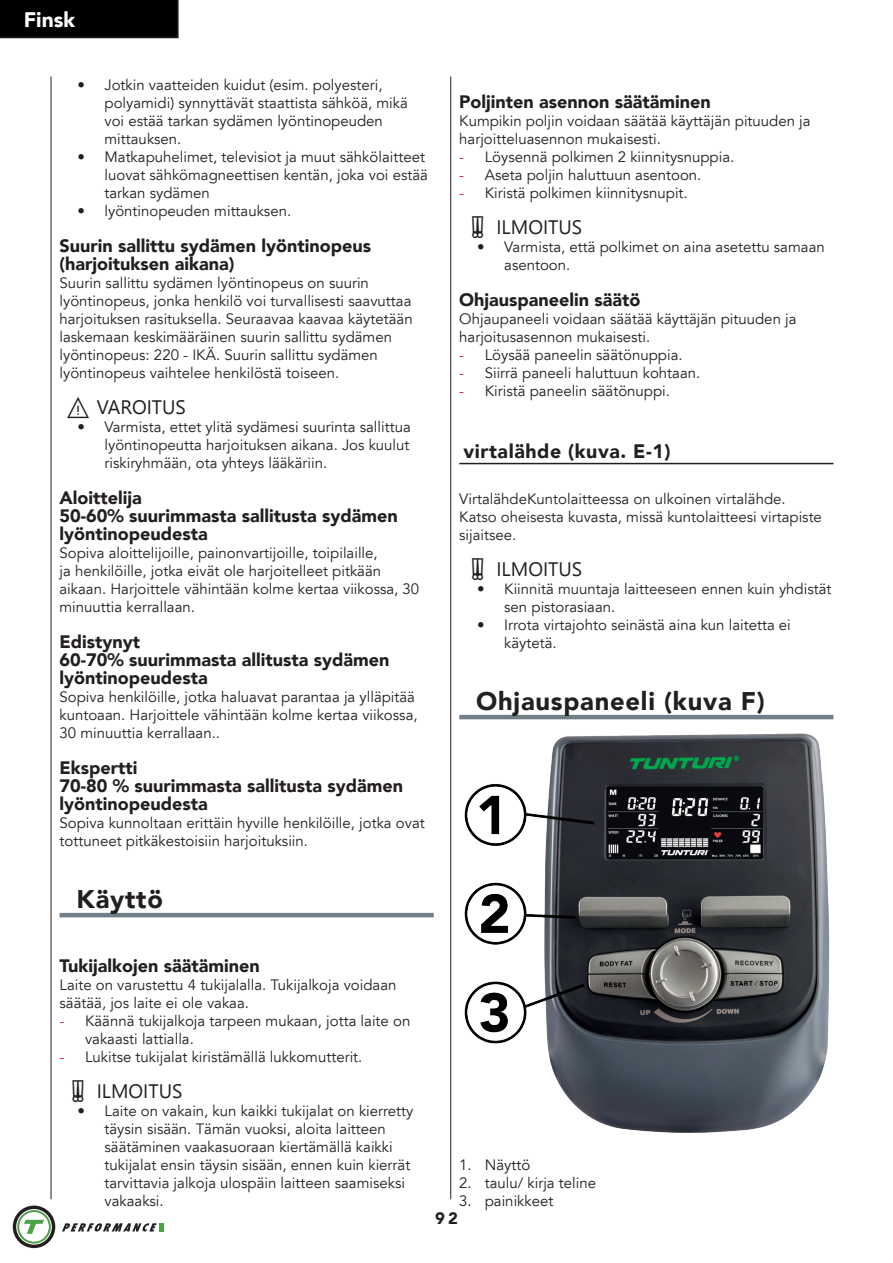
<style>
.page{position:relative;width:893px;height:1263px;background:#fff}
.page>*{position:absolute;margin:0;border:0;box-sizing:border-box;transform-origin:0 0}
.t1{font:900 25.5px "Avenir LT";letter-spacing:.03em;color:#231f20}
.t2{font:900 21px "Avenir LT";color:#fff}
.t3{font:900 19.5px "Avenir LT";letter-spacing:.03em;color:#231f20}
.t4{font:900 18px/18px "Avenir LT";color:#231f20}
.t5{font:900 16.5px "Avenir LT";color:#231f20}
.t6{font:15px/18px "Avenir LT";color:#231f20}
.s1{color:#d1232a}
</style>
<div class="page">
<div style="left:0;top:0;width:179px;height:38px;background:#000"></div>
<svg style="left:13px;top:1205px;width:42px;height:43px"></svg>
<svg style="left:62px;top:1223px;width:102px;height:9px"></svg>
<hr style="left:51px;top:77px;width:1px;height:1122px;background:#231f20">
<hr style="left:450px;top:77px;width:1px;height:1122px;background:#231f20">
<hr style="left:60px;top:913px;width:374px;height:4px;background:#727f87">
<hr style="left:459px;top:463px;width:374px;height:1px;background:#231f20">
<hr style="left:459px;top:715px;width:374px;height:4px;background:#727f87">
<img style="left:464px;top:733px;width:366px;height:400px">
<h2 class="t2" style="left:24px;top:6px;width:53px">Finsk</h2>
<p class="t6" style="left:105px;top:76px;width:305px;text-indent:-27px">• Jotkin vaatteiden kuidut (esim. polyesteri, polyamidi) synnyttävät staattista sähköä, mikä voi estää tarkan sydämen lyöntinopeuden mittauksen.</p>
<p class="t6" style="left:105px;top:148px;width:325px;text-indent:-27px">• Matkapuhelimet, televisiot ja muut sähkölaitteet luovat sähkömagneettisen kentän, joka voi estää tarkan sydämen</p>
<p class="t6" style="left:78px;top:202px;width:215px">• lyöntinopeuden mittauksen.</p>
<p class="t4" style="left:60px;top:237px;width:313px">Suurin sallittu sydämen lyöntinopeus (harjoituksen aikana)</p>
<p class="t6" style="left:60px;top:274px;width:355px">Suurin sallittu sydämen lyöntinopeus on suurin lyöntinopeus, jonka henkilö voi turvallisesti saavuttaa harjoituksen rasituksella. Seuraavaa kaavaa käytetään laskemaan keskimääräinen suurin sallittu sydämen lyöntinopeus: 220 - IKÄ. Suurin sallittu sydämen lyöntinopeus vaihtelee henkilöstä toiseen.</p>
<p class="t6" style="left:105px;top:418px;width:308px;text-align:justify;text-indent:-27px">• Varmista, ettet ylitä sydämesi suurinta sallittua lyöntinopeutta harjoituksen aikana. Jos kuulut riskiryhmään, ota yhteys lääkäriin.</p>
<p class="t4" style="left:60px;top:489px;width:340px">Aloittelija<br>50-60% suurimmasta sallitusta sydämen lyöntinopeudesta</p>
<p class="t6" style="left:60px;top:544px;width:361px">Sopiva aloittelijoille, painonvartijoille, toipilaille,<br>ja henkilöille, jotka eivät ole harjoitelleet pitkään aikaan. Harjoittele vähintään kolme kertaa viikossa, 30 minuuttia kerrallaan.</p>
<p class="t4" style="left:60px;top:633px;width:331px">Edistynyt<br>60-70% suurimmasta allitusta sydämen lyöntinopeudesta</p>
<p class="t6" style="left:60px;top:688px;width:360px">Sopiva henkilöille, jotka haluavat parantaa ja ylläpitää kuntoaan. Harjoittele vähintään kolme kertaa viikossa,<br>30 minuuttia kerrallaan..</p>
<p class="t4" style="left:60px;top:759px;width:345px">Ekspertti<br>70-80 % suurimmasta sallitusta sydämen lyöntinopeudesta</p>
<p class="t6" style="left:60px;top:814px;width:367px">Sopiva kunnoltaan erittäin hyville henkilöille, jotka ovat tottuneet pitkäkestoisiin harjoituksiin.</p>
<h1 class="t1" style="left:77px;top:883px;width:88px">Käyttö</h1>
<p class="t4" style="left:459px;top:93px;width:253px">Poljinten asennon säätäminen</p>
<p class="t6" style="left:459px;top:112px;width:353px">Kumpikin poljin voidaan säätää käyttäjän pituuden ja harjoitteluasennon mukaisesti.</p>
<p class="t6" style="left:459px;top:148px;width:277px"><span class="s1">-</span> Löysennä polkimen 2 kiinnitysnuppia.</p>
<p class="t6" style="left:459px;top:166px;width:244px"><span class="s1">-</span> Aseta poljin haluttuun asentoon.</p>
<p class="t6" style="left:459px;top:184px;width:230px"><span class="s1">-</span> Kiristä polkimen kiinnitysnupit.</p>
<p class="t6" style="left:504px;top:238px;width:322px;text-indent:-27px">• Varmista, että polkimet on aina asetettu samaan asentoon.</p>
<p class="t4" style="left:459px;top:291px;width:183px">Ohjauspaneelin säätö</p>
<p class="t6" style="left:459px;top:310px;width:339px">Ohjaupaneeli voidaan säätää käyttäjän pituuden ja harjoitusasennon mukaisesti.</p>
<p class="t6" style="left:459px;top:346px;width:225px"><span class="s1">-</span> Löysää paneelin säätönuppia.</p>
<p class="t6" style="left:459px;top:364px;width:243px"><span class="s1">-</span> Siirrä paneeli haluttuun kohtaan.</p>
<p class="t6" style="left:459px;top:382px;width:212px"><span class="s1">-</span> Kiristä paneelin säätönuppi.</p>
<h3 class="t3" style="left:463px;top:439px;width:209px">virtalähde (kuva. E-1)</h3>
<p class="t6" style="left:459px;top:490px;width:364px">VirtalähdeKuntolaitteessa on ulkoinen virtalähde.<br>Katso oheisesta kuvasta, missä kuntolaitteesi virtapiste sijaitsee.</p>
<p class="t6" style="left:504px;top:580px;width:329px;text-indent:-27px">• Kiinnitä muuntaja laitteeseen ennen kuin yhdistät sen pistorasiaan.</p>
<p class="t6" style="left:504px;top:616px;width:288px;text-indent:-27px">• Irrota virtajohto seinästä aina kun laitetta ei käytetä.</p>
<h1 class="t1" style="left:476px;top:685px;width:290px">Ohjauspaneeli (kuva F)</h1>
<p class="t4" style="left:60px;top:957px;width:202px">Tukijalkojen säätäminen</p>
<p class="t6" style="left:60px;top:976px;width:338px">Laite on varustettu 4 tukijalalla. Tukijalkoja voidaan säätää, jos laite ei ole vakaa.</p>
<p class="t6" style="left:85px;top:1012px;width:327px;text-indent:-26px"><span class="s1">-</span> Käännä tukijalkoja tarpeen mukaan, jotta laite on vakaasti lattialla.</p>
<p class="t6" style="left:60px;top:1048px;width:304px"><span class="s1">-</span> Lukitse tukijalat kiristämällä lukkomutterit.</p>
<p class="t6" style="left:105px;top:1102px;width:310px;text-indent:-27px">• Laite on vakain, kun kaikki tukijalat on kierretty täysin sisään. Tämän vuoksi, aloita laitteen säätäminen vaakasuoraan kiertämällä kaikki tukijalat ensin täysin sisään, ennen kuin kierrät tarvittavia jalkoja ulospäin laitteen saamiseksi vakaaksi.</p>
<p class="t6" style="left:459px;top:1156px;width:73px">1. Näyttö</p>
<p class="t6" style="left:459px;top:1174px;width:138px">2. taulu/ kirja teline</p>
<p class="t6" style="left:459px;top:1192px;width:96px">3. painikkeet</p>
<p class="t5" style="left:435px;top:1208px;width:24px">92</p>
</div>
